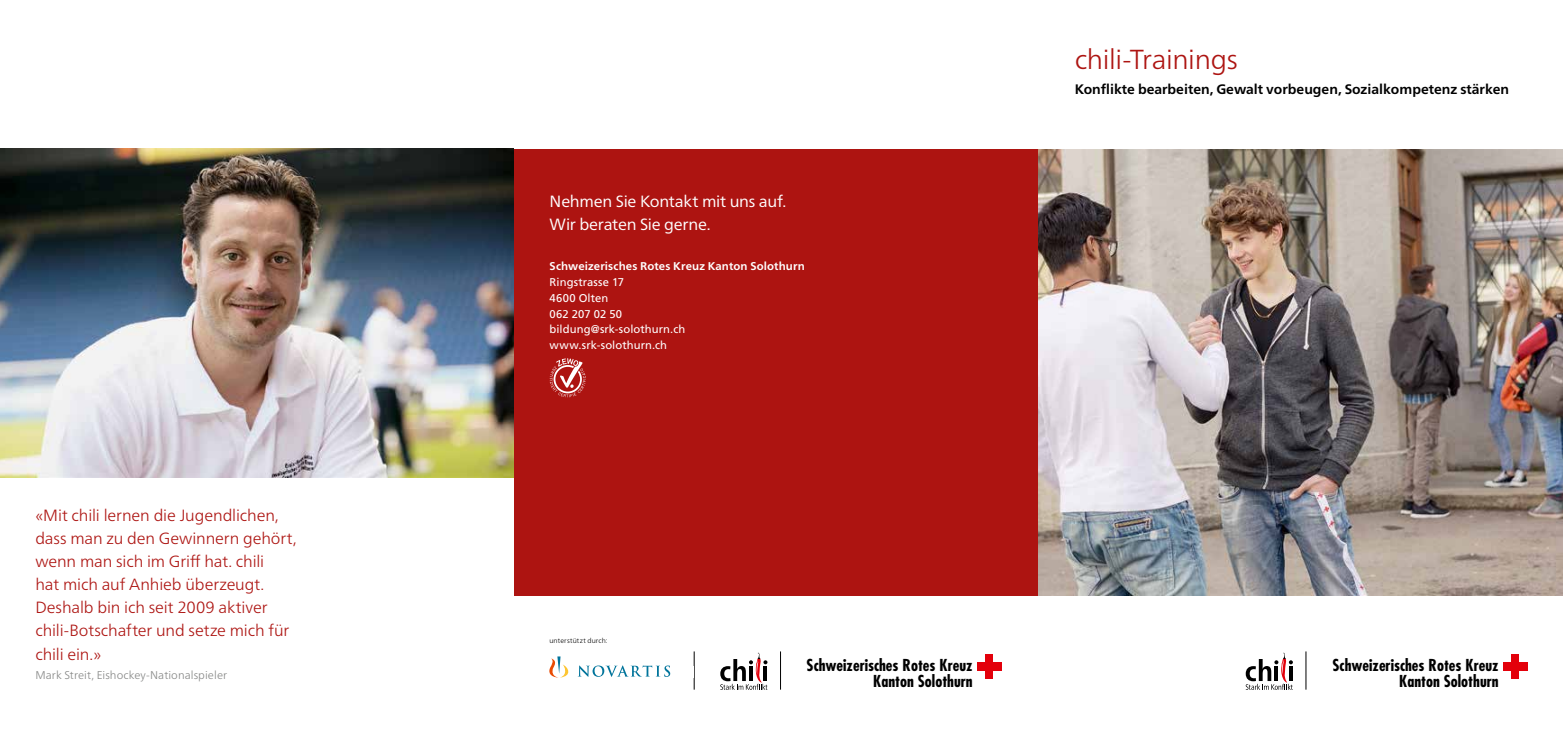
<style>
.page{position:relative;width:1563px;height:745px;background:#fff}
.page>*{position:absolute;margin:0;border:0;box-sizing:border-box;transform-origin:0 0}
.t1{font:300 27.5px "Frutiger Neue LTW1 G";letter-spacing:-.015em;color:#ad1411}
.t2{font:300 16.25px/23px "Frutiger Neue LTW1 G";letter-spacing:-.01em;color:#ad1411}
.t3{font:16.25px/23px "Frutiger Neue LTW1 G";letter-spacing:-.015em;color:#fff}
.t4{font:700 condensed 16px/16px "Futura";color:#000;text-align:right}
.t5{font:700 13.75px "Frutiger Neue LTW1 G";color:#000}
.t6{font:11.25px/16px "Frutiger LT Std";letter-spacing:.005em;color:#fff}
.t7{font:700 11.25px "Frutiger Neue LTW1 G";letter-spacing:.01em;color:#fff}
.t8{font:300 11.25px "Frutiger Neue LTW1 G";letter-spacing:.005em;color:#868786}
.t9{font:300 6.88px "Frutiger Neue LTW1 G";letter-spacing:.02em;color:#000}
</style>
<div class="page">
<img style="left:0;top:149px;width:514px;height:328px">
<div style="left:514px;top:149px;width:524px;height:446px;background:#ad1411"></div>
<hr style="left:1305px;top:651px;width:1px;height:38px;background:#000">
<svg style="left:1245px;top:652px;width:48px;height:37px"></svg>
<hr style="left:780px;top:651px;width:1px;height:38px;background:#000">
<hr style="left:694px;top:651px;width:1px;height:38px;background:#000">
<svg style="left:720px;top:652px;width:47px;height:37px"></svg>
<svg style="left:549px;top:656px;width:121px;height:21px"></svg>
<div style="left:1503px;top:662px;width:24px;height:8px;background:#e3000b"></div>
<div style="left:1511px;top:654px;width:8px;height:24px;background:#e3000b"></div>
<div style="left:977px;top:662px;width:24px;height:8px;background:#e3000b"></div>
<div style="left:985px;top:654px;width:8px;height:24px;background:#e3000b"></div>
<svg style="left:550px;top:358px;width:36px;height:39px"></svg>
<img style="left:1038px;top:149px;width:525px;height:446px">
<p class="t2" style="left:35px;top:503px;width:263px">«Mit chili lernen die Jugendlichen, dass man zu den Gewinnern gehört, wenn man sich im Griff hat. chili<br>hat mich auf Anhieb überzeugt.<br>Deshalb bin ich seit 2009 aktiver chili-Botschafter und setze mich für chili ein.»</p>
<p class="t8" style="left:35px;top:668px;width:193px">Mark Streit, Eishockey-Nationalspieler</p>
<p class="t3" style="left:550px;top:189px;width:238px">Nehmen Sie Kontakt mit uns auf.<br>Wir beraten Sie gerne.</p>
<p class="t7" style="left:550px;top:259px;width:257px">Schweizerisches Rotes Kreuz Kanton Solothurn</p>
<p class="t6" style="left:550px;top:273px;width:137px">Ringstrasse 17<br>4600 Olten<br>062 207 02 50 bildung@srk-solothurn.ch www.srk-solothurn.ch</p>
<h1 class="t1" style="left:1075px;top:42px;width:165px">chili-Trainings</h1>
<p class="t5" style="left:1075px;top:81px;width:436px">Konflikte bearbeiten, Gewalt vorbeugen, Sozialkompetenz stärken</p>
<p class="t9" style="left:549px;top:635px;width:60px">unterstützt durch:</p>
<p class="t4" style="left:806px;top:656px;width:168px">Schweizerisches Rotes Kreuz<br>Kanton Solothurn</p>
<p class="t4" style="left:1332px;top:656px;width:168px">Schweizerisches Rotes Kreuz<br>Kanton Solothurn</p>
</div>
